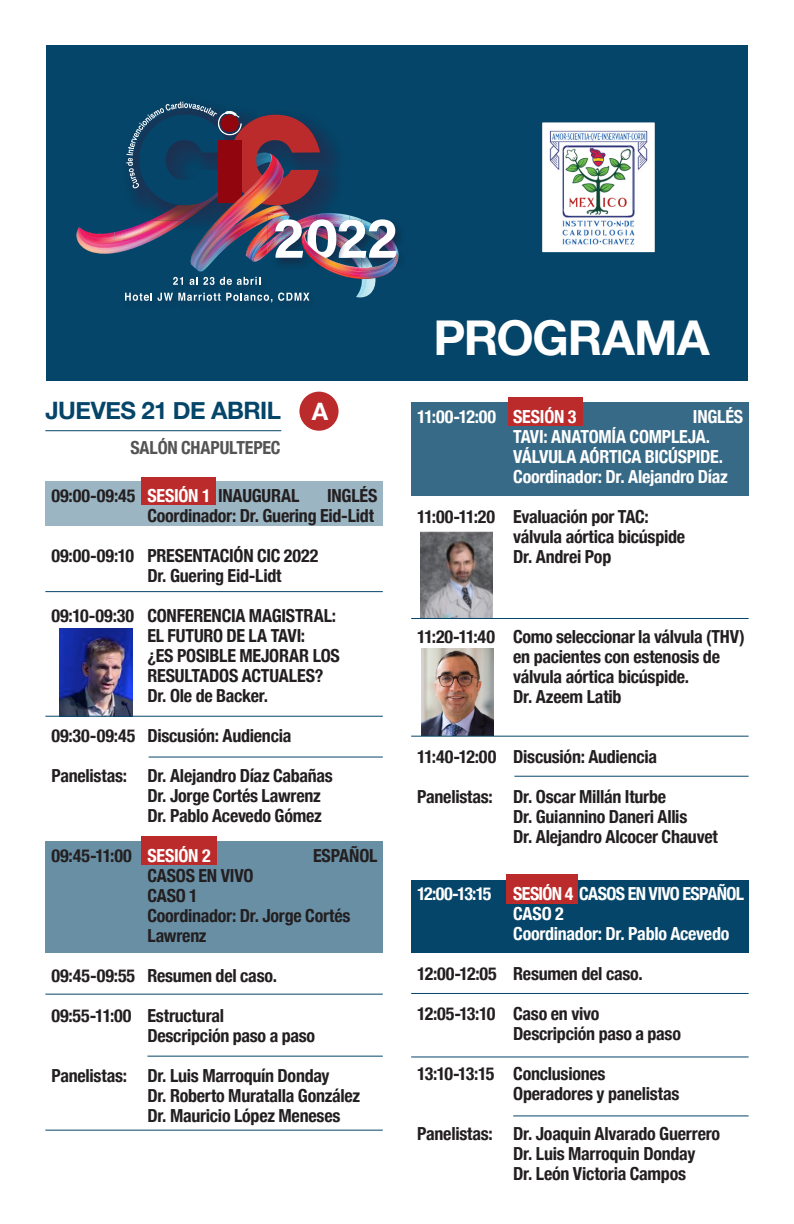
<style>
.page{position:relative;width:794px;height:1224px;background:#fff}
.page>*{position:absolute;margin:0;border:0;box-sizing:border-box;transform-origin:0 0}
.t1{font:700 48px "Helvetica Neue";letter-spacing:-.025em;color:#fff}
.t2{font:700 24px "Helvetica Neue";letter-spacing:-.025em;color:#054569}
.t3{font:700 24px "Helvetica Neue";color:#fff}
.t4{font:700 condensed 18px/20px "Helvetica Neue";letter-spacing:-.015em;color:#231f20}
.t5{font:700 condensed 18px "Helvetica Neue";letter-spacing:-.015em;color:#fff}
.t6{font:700 condensed 18px "Helvetica Neue";letter-spacing:-.04em;color:#fff}
.t7{font:700 condensed 18px "Helvetica Neue";letter-spacing:-.01em;color:#545454}
.s1{color:#fff}
</style>
<div class="page">
<div style="left:411px;top:402px;width:337px;height:94px;background:#376a87"></div>
<div style="left:508px;top:398px;width:75px;height:28px;background:#bc2b2b"></div>
<div style="left:45px;top:841px;width:338px;height:112px;background:#698fa5"></div>
<div style="left:142px;top:837px;width:75px;height:28px;background:#bc2b2b"></div>
<div style="left:45px;top:482px;width:338px;height:44px;background:#9bb5c3"></div>
<div style="left:141px;top:478px;width:74px;height:27px;background:#bc2b2b"></div>
<div style="left:411px;top:880px;width:337px;height:72px;background:#054569"></div>
<img style="left:60px;top:629px;width:72px;height:87px">
<div style="left:46px;top:45px;width:701px;height:336px;background:#054569"></div>
<img style="left:542px;top:122px;width:113px;height:131px">
<img style="left:542px;top:123px;width:112px;height:129px">
<img style="left:550px;top:132px;width:96px;height:10px">
<img style="left:563px;top:145px;width:70px;height:71px">
<img style="left:76px;top:227px;width:79px;height:27px">
<img style="left:115px;top:221px;width:70px;height:18px">
<img style="left:180px;top:101px;width:153px;height:112px">
<img style="left:149px;top:205px;width:41px;height:16px">
<svg style="left:126px;top:102px;width:194px;height:103px"></svg>
<div style="left:218px;top:140px;width:23px;height:63px;background:#91060e"></div>
<img style="left:356px;top:279px;width:20px;height:18px">
<img style="left:399px;top:231px;width:1px;height:31px">
<img style="left:397px;top:228px;width:2px;height:35px">
<img style="left:284px;top:258px;width:17px;height:7px">
<img style="left:284px;top:214px;width:113px;height:44px">
<img style="left:190px;top:153px;width:94px;height:118px">
<img style="left:125px;top:276px;width:185px;height:26px">
<svg style="left:173px;top:277px;width:10px;height:8px"></svg>
<svg style="left:189px;top:276px;width:25px;height:9px"></svg>
<svg style="left:220px;top:277px;width:40px;height:8px"></svg>
<svg style="left:125px;top:293px;width:147px;height:10px"></svg>
<svg style="left:278px;top:293px;width:31px;height:8px"></svg>
<img style="left:301px;top:230px;width:97px;height:49px">
<div style="left:299px;top:392px;width:39px;height:39px;background:#bc2b2b;border-radius:50%"></div>
<hr style="left:45px;top:430px;width:236px;height:1px;background:#054569">
<hr style="left:45px;top:591px;width:338px;height:1px;background:#054569">
<hr style="left:45px;top:716px;width:338px;height:1px;background:#054569">
<hr style="left:149px;top:757px;width:234px;height:1px;background:#054569">
<hr style="left:45px;top:994px;width:338px;height:1px;background:#054569">
<hr style="left:147px;top:1056px;width:236px;height:1px;background:#054569">
<hr style="left:45px;top:1130px;width:338px;height:1px;background:#054569">
<img style="left:421px;top:531px;width:71px;height:87px">
<img style="left:421px;top:648px;width:72px;height:87px">
<hr style="left:411px;top:618px;width:337px;height:1px;background:#054569">
<hr style="left:411px;top:736px;width:337px;height:1px;background:#054569">
<hr style="left:514px;top:776px;width:234px;height:1px;background:#054569">
<hr style="left:411px;top:993px;width:337px;height:1px;background:#054569">
<hr style="left:411px;top:1056px;width:337px;height:1px;background:#054569">
<hr style="left:513px;top:1115px;width:235px;height:1px;background:#054569">
<div style="left:506px;top:874px;width:71px;height:29px;background:#bc2b2b"></div>
<p class="t2" style="left:45px;top:392px;width:237px">JUEVES 21 DE ABRIL</p>
<p class="t3" style="left:312px;top:392px;width:18px">A</p>
<p class="t7" style="left:130px;top:432px;width:152px">SALÓN CHAPULTEPEC</p>
<p class="t4" style="left:51px;top:484px;width:250px">09:00-09:45 <span class="s1">SESIÓN 1</span> INAUGURAL</p>
<p class="t4" style="left:327px;top:484px;width:52px">INGLÉS</p>
<p class="t4" style="left:147px;top:504px;width:228px">Coordinador: Dr. Guering Eid-Lidt</p>
<p class="t4" style="left:51px;top:544px;width:268px">09:00-09:10 PRESENTACIÓN CIC 2022</p>
<p class="t4" style="left:147px;top:564px;width:136px">Dr. Guering Eid-Lidt</p>
<p class="t4" style="left:51px;top:604px;width:286px">09:10-09:30 CONFERENCIA MAGISTRAL:</p>
<p class="t4" style="left:147px;top:624px;width:159px">EL FUTURO DE LA TAVI:</p>
<p class="t4" style="left:147px;top:644px;width:194px">¿ES POSIBLE MEJORAR LOS</p>
<p class="t4" style="left:147px;top:664px;width:177px">RESULTADOS ACTUALES?</p>
<p class="t4" style="left:147px;top:684px;width:122px">Dr. Ole de Backer.</p>
<p class="t4" style="left:51px;top:724px;width:241px">09:30-09:45 Discusión: Audiencia</p>
<p class="t4" style="left:51px;top:764px;width:283px">Panelistas: Dr. Alejandro Díaz Cabañas</p>
<p class="t4" style="left:147px;top:784px;width:175px">Dr. Jorge Cortés Lawrenz</p>
<p class="t4" style="left:147px;top:804px;width:176px">Dr. Pablo Acevedo Gómez</p>
<p class="t4" style="left:51px;top:844px;width:161px">09:45-11:00 <span class="s1">SESIÓN 2</span></p>
<p class="t4" style="left:313px;top:844px;width:66px">ESPAÑOL</p>
<p class="t4" style="left:147px;top:864px;width:107px">CASOS EN VIVO</p>
<p class="t4" style="left:147px;top:884px;width:52px">CASO 1</p>
<p class="t4" style="left:147px;top:904px;width:205px">Coordinador: Dr. Jorge Cortés</p>
<p class="t4" style="left:147px;top:924px;width:61px">Lawrenz</p>
<p class="t4" style="left:51px;top:964px;width:227px">09:45-09:55 Resumen del caso.</p>
<p class="t4" style="left:51px;top:1004px;width:174px">09:55-11:00 Estructural</p>
<p class="t4" style="left:147px;top:1024px;width:169px">Descripción paso a paso</p>
<p class="t4" style="left:51px;top:1064px;width:280px">Panelistas: Dr. Luis Marroquín Donday</p>
<p class="t4" style="left:147px;top:1084px;width:214px">Dr. Roberto Muratalla González</p>
<p class="t4" style="left:147px;top:1104px;width:195px">Dr. Mauricio López Meneses</p>
<p class="t1" style="left:433px;top:300px;width:277px">PROGRAMA</p>
<p class="t5" style="left:417px;top:401px;width:161px">11:00-12:00 SESIÓN 3</p>
<p class="t5" style="left:693px;top:401px;width:52px">INGLÉS</p>
<p class="t5" style="left:513px;top:421px;width:198px">TAVI: ANATOMÍA COMPLEJA.</p>
<p class="t5" style="left:513px;top:441px;width:211px">VÁLVULA AÓRTICA BICÚSPIDE.</p>
<p class="t5" style="left:513px;top:461px;width:216px">Coordinador: Dr. Alejandro Díaz</p>
<p class="t4" style="left:417px;top:505px;width:233px">11:00-11:20 Evaluación por TAC:</p>
<p class="t4" style="left:513px;top:525px;width:173px">válvula aórtica bicúspide</p>
<p class="t4" style="left:513px;top:545px;width:100px">Dr. Andrei Pop</p>
<p class="t4" style="left:513px;top:625px;width:233px;text-indent:-96px">11:20-11:40 Como seleccionar la válvula (THV) en pacientes con estenosis de válvula aórtica bicúspide.</p>
<p class="t4" style="left:513px;top:685px;width:110px">Dr. Azeem Latib</p>
<p class="t4" style="left:417px;top:745px;width:241px">11:40-12:00 Discusión: Audiencia</p>
<p class="t4" style="left:417px;top:785px;width:250px">Panelistas: Dr. Oscar Millán Iturbe</p>
<p class="t4" style="left:513px;top:805px;width:176px">Dr. Guiannino Daneri Allis</p>
<p class="t4" style="left:513px;top:825px;width:206px">Dr. Alejandro Alcocer Chauvet</p>
<p class="t6" style="left:417px;top:879px;width:328px">12:00-13:15 SESIÓN 4 CASOS EN VIVO ESPAÑOL</p>
<p class="t5" style="left:513px;top:899px;width:52px">CASO 2</p>
<p class="t5" style="left:513px;top:919px;width:218px">Coordinador: Dr. Pablo Acevedo</p>
<p class="t4" style="left:417px;top:962px;width:227px">12:00-12:05 Resumen del caso.</p>
<p class="t4" style="left:417px;top:1002px;width:184px">12:05-13:10 Caso en vivo</p>
<p class="t4" style="left:513px;top:1022px;width:169px">Descripción paso a paso</p>
<p class="t4" style="left:417px;top:1062px;width:190px">13:10-13:15 Conclusiones</p>
<p class="t4" style="left:513px;top:1082px;width:168px">Operadores y panelistas</p>
<p class="t4" style="left:417px;top:1122px;width:304px">Panelistas: Dr. Joaquin Alvarado Guerrero</p>
<p class="t4" style="left:513px;top:1142px;width:184px">Dr. Luis Marroquin Donday</p>
<p class="t4" style="left:513px;top:1162px;width:174px">Dr. León Victoria Campos</p>
</div>
